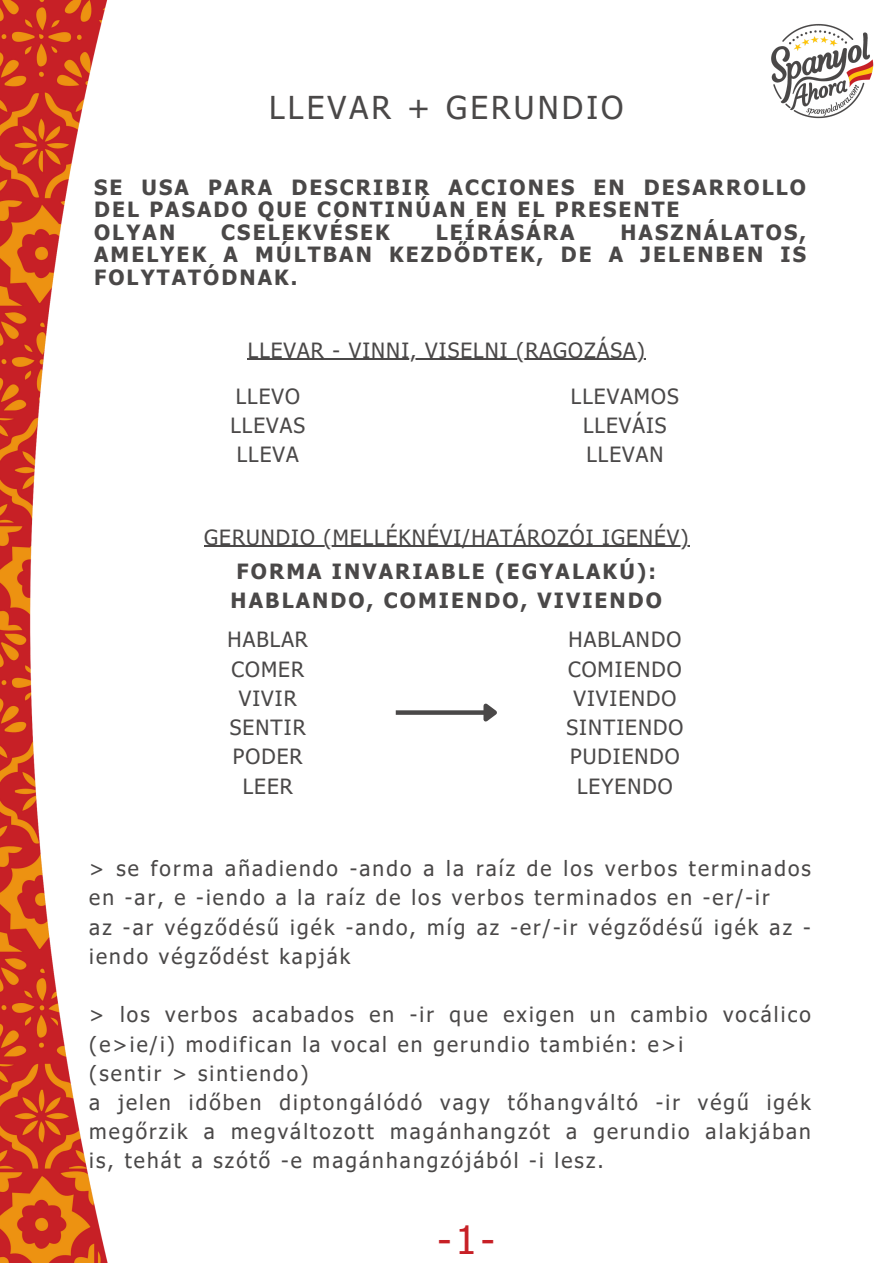
<style>
.page{position:relative;width:893px;height:1264px;background:#fff}
.page>*{position:absolute;margin:0;border:0;box-sizing:border-box;transform-origin:0 0}
.t1{font:39px "Tahoma";color:#c72026}
.t2{font:31.5px "Tahoma";letter-spacing:.1em;color:#4a4848}
.t3{font:21px/29.2px "Tahoma";letter-spacing:.1em;color:#4a4848}
.t4{font:700 21px/22.5px "Tahoma";letter-spacing:.1em;color:#4a4848}
.t5{font:21px "Tahoma";letter-spacing:.05em;color:#4a4848}
</style>
<div class="page">
<hr style="left:248px;top:359px;width:398px;height:1px;background:#4a4848">
<hr style="left:204px;top:545px;width:485px;height:2px;background:#4a4848">
<svg style="left:396px;top:710px;width:83px;height:4px"></svg>
<svg style="left:479px;top:703px;width:18px;height:19px"></svg>
<img style="left:0;top:0;width:108px;height:1262px">
<img style="left:771px;top:24px;width:103px;height:95px">
<p class="t2" style="left:269px;top:88px;width:356px">LLEVAR + GERUNDIO</p>
<p class="t4" style="left:94px;top:175px;width:713px">SE USA PARA DESCRIBIR ACCIONES EN DESARROLLO<br>DEL PASADO QUE CONTINÚAN EN EL PRESENTE</p>
<p class="t4" style="left:94px;top:220px;width:83px">OLYAN</p>
<p class="t4" style="left:221px;top:220px;width:170px">CSELEKVÉSEK</p>
<p class="t4" style="left:436px;top:220px;width:140px">LEÍRÁSÁRA</p>
<p class="t4" style="left:94px;top:220px;width:713px;text-align:justify;text-indent:526px">HASZNÁLATOS, AMELYEK A MÚLTBAN KEZDŐDTEK, DE A JELENBEN IS FOLYTATÓDNAK.</p>
<p class="t5" style="left:248px;top:336px;width:398px">LLEVAR - VINNI, VISELNI (RAGOZÁSA)</p>
<p class="t3" style="left:236px;top:381px;width:66px">LLEVO</p>
<p class="t3" style="left:230px;top:410px;width:76px">LLEVAS</p>
<p class="t3" style="left:237px;top:439px;width:63px">LLEVA</p>
<p class="t5" style="left:571px;top:383px;width:109px">LLEVAMOS</p>
<p class="t5" style="left:583px;top:412px;width:85px">LLEVÁIS</p>
<p class="t3" style="left:586px;top:439px;width:78px">LLEVAN</p>
<p class="t5" style="left:204px;top:523px;width:486px">GERUNDIO (MELLÉKNÉVI/HATÁROZÓI IGENÉV)</p>
<p class="t4" style="left:236px;top:559px;width:421px">FORMA INVARIABLE (EGYALAKÚ):</p>
<p class="t4" style="left:231px;top:588px;width:433px">HABLANDO, COMIENDO, VIVIENDO</p>
<p class="t3" style="left:227px;top:624px;width:82px">HABLAR</p>
<p class="t3" style="left:231px;top:653px;width:74px">COMER</p>
<p class="t3" style="left:239px;top:683px;width:59px">VIVIR</p>
<p class="t3" style="left:230px;top:712px;width:77px">SENTIR</p>
<p class="t3" style="left:233px;top:741px;width:71px">PODER</p>
<p class="t3" style="left:243px;top:770px;width:52px">LEER</p>
<p class="t5" style="left:568px;top:626px;width:114px">HABLANDO</p>
<p class="t5" style="left:568px;top:655px;width:115px">COMIENDO</p>
<p class="t5" style="left:573px;top:684px;width:104px">VIVIENDO</p>
<p class="t5" style="left:566px;top:714px;width:118px">SINTIENDO</p>
<p class="t5" style="left:570px;top:743px;width:111px">PUDIENDO</p>
<p class="t5" style="left:577px;top:772px;width:97px">LEYENDO</p>
<p class="t3" style="left:89px;top:853px;width:723px">&gt; se forma añadiendo -ando a la raíz de los verbos terminados en -ar, e -iendo a la raíz de los verbos terminados en -er/-ir</p>
<p class="t3" style="left:89px;top:911px;width:723px">az -ar végződésű igék -ando, míg az -er/-ir végződésű igék az - iendo végződést kapják</p>
<p class="t3" style="left:89px;top:999px;width:723px">&gt; los verbos acabados en -ir que exigen un cambio vocálico (e&gt;ie/i) modifican la vocal en gerundio también: e&gt;i</p>
<p class="t3" style="left:89px;top:1057px;width:221px">(sentir &gt; sintiendo)</p>
<p class="t3" style="left:89px;top:1086px;width:723px;text-align:justify">a jelen időben diptongálódó vagy tőhangváltó -ir végű igék megőrzik a megváltozott magánhangzót a gerundio alakjában is, tehát a szótő -e magánhangzójából -i lesz.</p>
<p class="t1" style="left:437px;top:1214px;width:59px">-1-</p>
</div>
